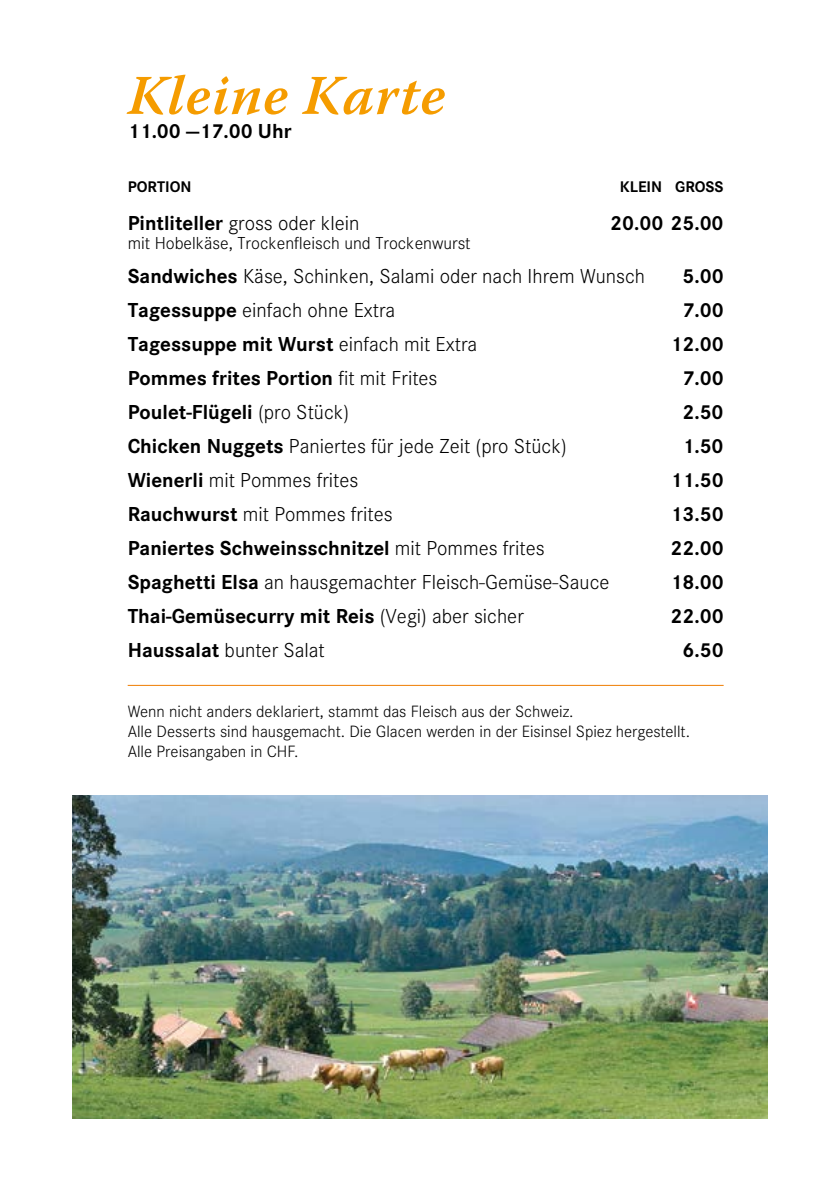
<style>
.page{position:relative;width:840px;height:1191px;background:#fff}
.page>*{position:absolute;margin:0;border:0;box-sizing:border-box;transform-origin:0 0}
.t1{font:italic 600 56px "Warnock Pro";letter-spacing:.02em;color:#f59c00}
.t2{font:300 21px "Corporate S Pro";color:#000}
.t3{font:700 21px "Corporate S Pro";color:#000}
.t4{font:300 18px "Corporate S Pro";color:#000}
.t5{font:300 17px/20px "Corporate S Pro";color:#000}
.t6{font:700 16px "Corporate S Pro";color:#000}
.s1{font-weight:700}
.s2{font-weight:300}
</style>
<div class="page">
<hr style="left:128px;top:685px;width:595px;height:1px;background:#ef7d00">
<img style="left:72px;top:795px;width:695px;height:324px">
<h1 class="t1" style="left:128px;top:62px;width:319px">Kleine Karte</h1>
<p class="t3" style="left:128px;top:114px;width:165px">11.00 —17.00 Uhr</p>
<p class="t6" style="left:128px;top:174px;width:65px">PORTION</p>
<p class="t6" style="left:619px;top:174px;width:105px">KLEIN GROSS</p>
<p class="t2" style="left:128px;top:208px;width:233px"><span class="s1">Pintliteller</span> gross oder klein</p>
<p class="t3" style="left:609px;top:206px;width:115px">20.00 25.00</p>
<p class="t4" style="left:128px;top:231px;width:344px">mit Hobelkäse, Trockenfleisch und Trockenwurst</p>
<p class="t2" style="left:128px;top:261px;width:518px"><span class="s1">Sandwiches</span> Käse, Schinken, Salami oder nach Ihrem Wunsch</p>
<p class="t3" style="left:682px;top:260px;width:43px">5.00</p>
<p class="t2" style="left:128px;top:295px;width:269px"><span class="s1">Tagessuppe</span> einfach ohne Extra</p>
<p class="t3" style="left:682px;top:294px;width:43px">7.00</p>
<p class="t3" style="left:128px;top:328px;width:351px">Tagessuppe mit Wurst <span class="s2">einfach mit Extra</span></p>
<p class="t3" style="left:670px;top:328px;width:55px">12.00</p>
<p class="t3" style="left:128px;top:362px;width:311px">Pommes frites Portion <span class="s2">fit mit Frites</span></p>
<p class="t3" style="left:682px;top:362px;width:43px">7.00</p>
<p class="t3" style="left:128px;top:396px;width:223px">Poulet-Flügeli <span class="s2">(pro Stück)</span></p>
<p class="t3" style="left:682px;top:396px;width:43px">2.50</p>
<p class="t2" style="left:128px;top:431px;width:440px"><span class="s1">Chicken Nuggets</span> Paniertes für jede Zeit (pro Stück)</p>
<p class="t3" style="left:682px;top:430px;width:43px">1.50</p>
<p class="t2" style="left:128px;top:465px;width:232px"><span class="s1">Wienerli</span> mit Pommes frites</p>
<p class="t3" style="left:670px;top:464px;width:55px">11.50</p>
<p class="t2" style="left:128px;top:499px;width:266px"><span class="s1">Rauchwurst</span> mit Pommes frites</p>
<p class="t3" style="left:670px;top:498px;width:55px">13.50</p>
<p class="t3" style="left:128px;top:532px;width:418px">Paniertes Schweinsschnitzel <span class="s2">mit Pommes frites</span></p>
<p class="t3" style="left:670px;top:532px;width:55px">22.00</p>
<p class="t2" style="left:128px;top:567px;width:483px"><span class="s1">Spaghetti Elsa</span> an hausgemachter Fleisch-Gemüse-Sauce</p>
<p class="t3" style="left:670px;top:566px;width:55px">18.00</p>
<p class="t3" style="left:128px;top:600px;width:397px">Thai-Gemüsecurry mit Reis <span class="s2">(Vegi) aber sicher</span></p>
<p class="t3" style="left:670px;top:600px;width:55px">22.00</p>
<p class="t2" style="left:128px;top:635px;width:199px"><span class="s1">Haussalat</span> bunter Salat</p>
<p class="t3" style="left:682px;top:634px;width:43px">6.50</p>
<p class="t5" style="left:128px;top:700px;width:563px">Wenn nicht anders deklariert, stammt das Fleisch aus der Schweiz.<br>Alle Desserts sind hausgemacht. Die Glacen werden in der Eisinsel Spiez hergestellt.<br>Alle Preisangaben in CHF.</p>
</div>
